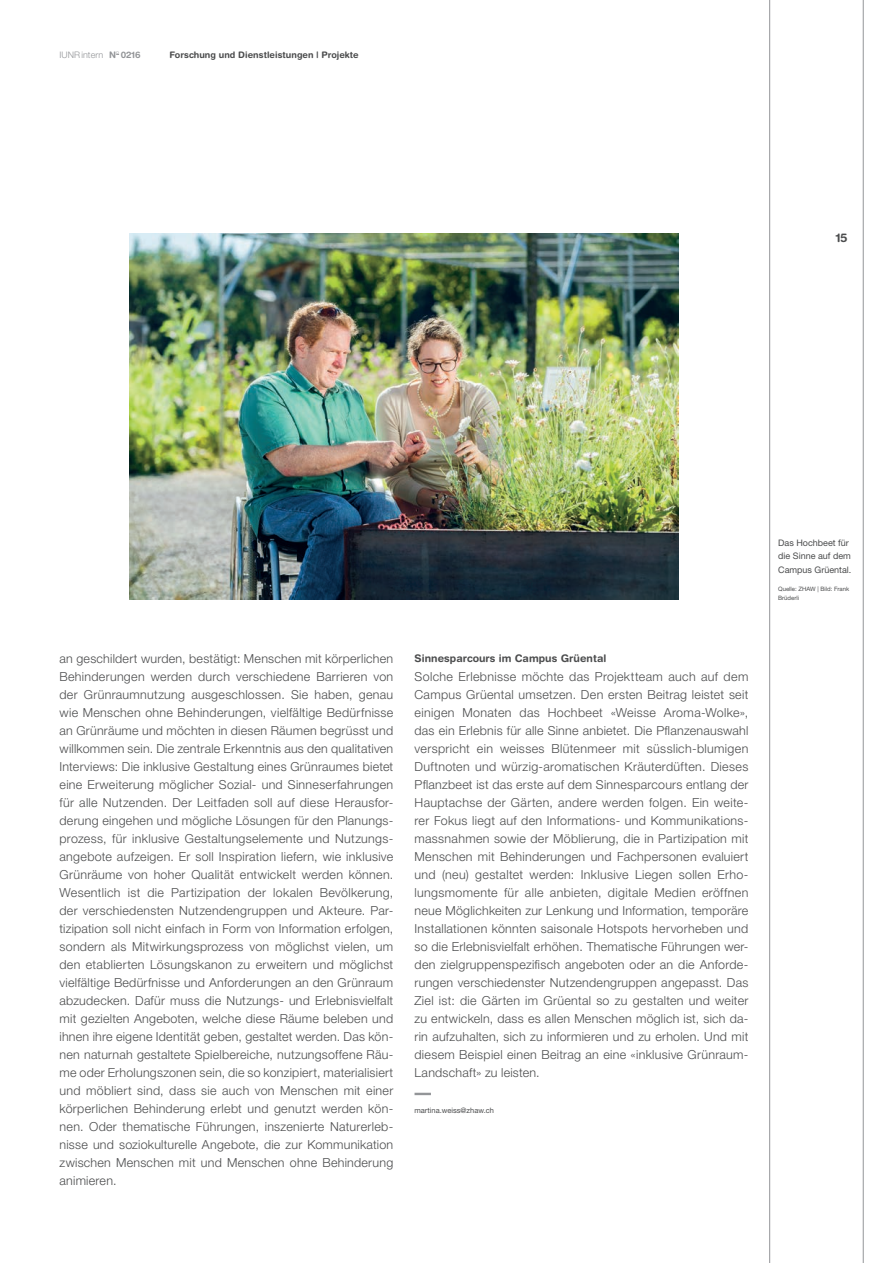
<style>
.page{position:relative;width:893px;height:1263px;background:#fff}
.page>*{position:absolute;margin:0;border:0;box-sizing:border-box;transform-origin:0 0}
.t1{font:300 12.45px/18px "Helvetica Neue LT Pro";letter-spacing:.02em;color:#4b4c4d;text-align:justify}
.t2{font:700 12px "Helvetica Rounded LT Std";color:#4b4c4d}
.t3{font:700 10.5px "Helvetica Rounded LT Std";letter-spacing:.005em;color:#4b4c4d}
.t4{font:9px/13.5px "Helvetica Neue LT Pro";color:#4b4c4d}
.t5{font:700 9px "Helvetica Rounded LT Std";letter-spacing:.005em;color:#4b4c4d}
.t6{font:300 9px "Helvetica Neue LT Pro";letter-spacing:.005em;color:#939598}
.t7{font:7.5px "Helvetica Neue LT Pro";color:#4b4c4d}
.t8{font:6px/9px "Helvetica Neue LT Pro";color:#4b4c4d}
.s1{font-family:"Helvetica Rounded LT Std";font-weight:700}
</style>
<div class="page">
<svg style="left:415px;top:1093px;width:16px;height:2px"></svg>
<img style="left:129px;top:234px;width:549px;height:366px">
<hr style="left:769px;top:0;width:1px;height:1263px;background:#939598">
<hr style="left:863px;top:0;width:1px;height:1263px;background:#939598">
<p class="t6" style="left:60px;top:49px;width:83px">IUNRintern <span class="s1">N</span><sup>o</sup> <span class="s1">0216</span></p>
<p class="t5" style="left:169px;top:49px;width:191px">Forschung und Dienstleistungen | Projekte</p>
<p class="t2" style="left:836px;top:231px;width:13px">15</p>
<p class="t1" style="left:60px;top:649px;width:335px">an geschildert wurden, bestätigt: Menschen mit körperlichen Behinderungen werden durch verschiedene Barrieren von der Grünraumnutzung ausgeschlossen. Sie haben, genau wie Menschen ohne Behinderungen, vielfältige Bedürfnisse an Grünräume und möchten in diesen Räumen begrüsst und willkommen sein. Die zentrale Erkenntnis aus den qualitativen Interviews: Die inklusive Gestaltung eines Grünraumes bietet eine Erweiterung möglicher Sozial- und Sinneserfahrungen für alle Nutzenden. Der Leitfaden soll auf diese Herausfor&shy;derung eingehen und mögliche Lösungen für den Planungs&shy;prozess, für inklusive Gestaltungselemente und Nutzungs&shy;angebote aufzeigen. Er soll Inspiration liefern, wie inklusive Grünräume von hoher Qualität entwickelt werden können.<br>Wesentlich ist die Partizipation der lokalen Bevölkerung, der verschiedensten Nutzendengruppen und Akteure. Par&shy;tizipation soll nicht einfach in Form von Information erfolgen, sondern als Mitwirkungsprozess von möglichst vielen, um den etablierten Lösungskanon zu erweitern und möglichst vielfältige Bedürfnisse und Anforderungen an den Grünraum abzudecken. Dafür muss die Nutzungs- und Erlebnisvielfalt mit gezielten Angeboten, welche diese Räume beleben und ihnen ihre eigene Identität geben, gestaltet werden. Das kön&shy;nen naturnah gestaltete Spielbereiche, nutzungsoffene Räu&shy;me oder Erholungszonen sein, die so konzipiert, materialisiert und möbliert sind, dass sie auch von Menschen mit einer körperlichen Behinderung erlebt und genutzt werden kön&shy;nen. Oder thematische Führungen, inszenierte Naturerleb&shy;nisse und soziokulturelle Angebote, die zur Kommunikation zwischen Menschen mit und Menschen ohne Behinderung animieren.</p>
<p class="t3" style="left:415px;top:651px;width:193px">Sinnesparcours im Campus Grüental</p>
<p class="t1" style="left:415px;top:667px;width:335px">Solche Erlebnisse möchte das Projektteam auch auf dem Campus Grüental umsetzen. Den ersten Beitrag leistet seit einigen Monaten das Hochbeet «Weisse Aroma-Wolke», das ein Erlebnis für alle Sinne anbietet. Die Pflanzenauswahl verspricht ein weisses Blütenmeer mit süsslich-blumigen Duftnoten und würzig-aromatischen Kräuterdüften. Dieses Pflanzbeet ist das erste auf dem Sinnesparcours entlang der Hauptachse der Gärten, andere werden folgen. Ein weite&shy;rer Fokus liegt auf den Informations- und Kommunikations&shy;massnahmen sowie der Möblierung, die in Partizipation mit Menschen mit Behinderungen und Fachpersonen evaluiert und (neu) gestaltet werden: Inklusive Liegen sollen Erho&shy;lungsmomente für alle anbieten, digitale Medien eröffnen neue Möglichkeiten zur Lenkung und Information, temporäre Installationen könnten saisonale Hotspots hervorheben und so die Erlebnisvielfalt erhöhen. Thematische Führungen wer&shy;den zielgruppenspezifisch angeboten oder an die Anforde&shy;rungen verschiedenster Nutzendengruppen angepasst. Das Ziel ist: die Gärten im Grüental so zu gestalten und weiter zu entwickeln, dass es allen Menschen möglich ist, sich da&shy;rin aufzuhalten, sich zu informieren und zu erholen. Und mit diesem Beispiel einen Beitrag an eine «inklusive Grünraum-Landschaft» zu leisten.</p>
<p class="t7" style="left:415px;top:1106px;width:81px">martina.weiss@zhaw.ch</p>
<p class="t4" style="left:778px;top:535px;width:75px">Das Hochbeet für die Sinne auf dem<br>Campus Grüental.</p>
<p class="t8" style="left:778px;top:584px;width:73px">Quelle: ZHAW | Bild: Frank<br>Brüderli</p>
</div>
